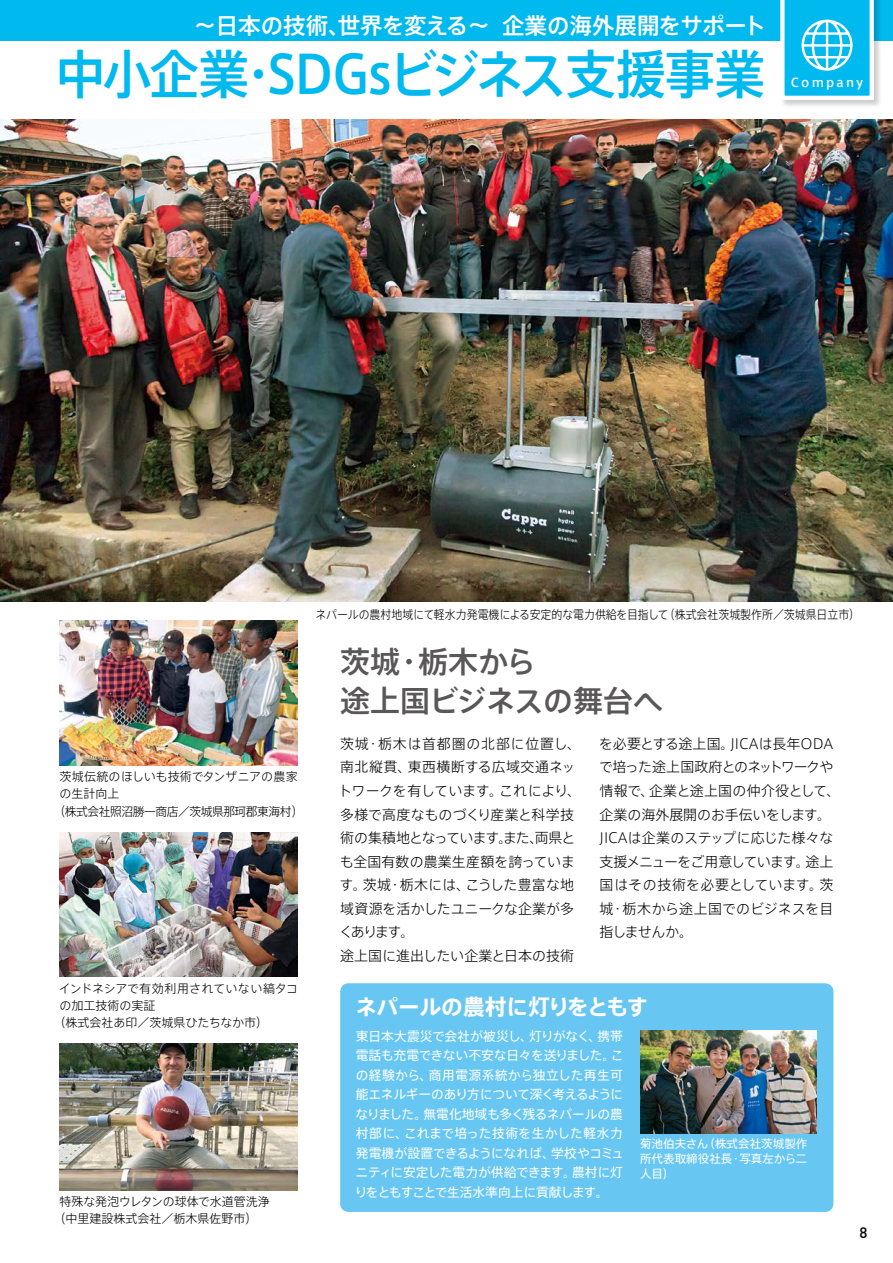
<style>
.page{position:relative;width:893px;height:1263px;background:#fff}
.page>*{position:absolute;margin:0;border:0;box-sizing:border-box;transform-origin:0 0}
.t1{font:500 52.5px "Axis Std";letter-spacing:-.035em;color:#00b9ef;scale:.95 1}
.t2{font:500 30px/39px "Axis Std";letter-spacing:-.005em;color:#595757}
.t3{font:500 22.5px "Axis Std";color:#fff}
.t4{font:700 21.75px "Axis Std";letter-spacing:-.02em;color:#fff}
.t5{font:500 15px "DIN";color:#000}
.t6{font:300 13.95px/23.5px "Axis Std";color:#000}
.t7{font:12.75px/19.5px "Axis Std";letter-spacing:-.04em;color:#fff;text-align:justify}
.t8{font:300 12px/17.2px "Axis Std";color:#000}
.t9{font:300 12px "Axis Std";color:#000;scale:.91 1}
.t10{font:300 12px "Axis Std";letter-spacing:-.04em;color:#000}
.t11{font:500 12px "Axis Std";letter-spacing:.185em;color:#fff}
.t12{font:11.55px/15px "Axis Std";color:#fff;text-align:justify}
</style>
<div class="page">
<img style="left:0;top:119px;width:893px;height:483px">
<div style="left:0;top:0;width:893px;height:40px;background:#00b9ef"></div>
<img style="left:60px;top:621px;width:238px;height:144px">
<img style="left:60px;top:1044px;width:238px;height:146px">
<img style="left:60px;top:832px;width:238px;height:145px">
<div style="left:780px;top:0;width:102px;height:108px;background:#000;opacity:.2"></div>
<svg style="left:780px;top:0;width:94px;height:100px"></svg>
<div style="left:340px;top:983px;width:493px;height:229px;background:#67c7f2;border-radius:9px"></div>
<img style="left:640px;top:1030px;width:176px;height:103px">
<h3 class="t3" style="left:194px;top:8px;width:574px">～日本の技術、世界を変える～ 企業の海外展開をサポート</h3>
<h1 class="t1" style="left:56px;top:35px;width:748px">中小企業・SDGsビジネス支援事業</h1>
<p class="t11" style="left:791px;top:74px;width:74px">Company</p>
<p class="t8" style="left:60px;top:767px;width:240px">茨城伝統のほしいも技術でタンザニアの農家</p>
<p class="t8" style="left:60px;top:784px;width:61px">の生計向上</p>
<p class="t10" style="left:54px;top:802px;width:251px">（株式会社照沼勝一商店／茨城県那珂郡東海村）</p>
<p class="t8" style="left:59px;top:979px;width:241px">インドネシアで有効利用されていない縞タコ</p>
<p class="t8" style="left:60px;top:996px;width:98px">の加工技術の実証</p>
<p class="t8" style="left:54px;top:1013px;width:216px">（株式会社あ印／茨城県ひたちなか市）</p>
<p class="t8" style="left:54px;top:1192px;width:218px;text-indent:6px">特殊な発泡ウレタンの球体で水道管洗浄（中里建設株式会社／栃木県佐野市）</p>
<p class="t9" style="left:316px;top:605px;width:600px">ネパールの農村地域にて軽水力発電機による安定的な電力供給を目指して（株式会社茨城製作所／茨城県日立市）</p>
<h2 class="t2" style="left:340px;top:640px;width:324px">茨城・栃木から<br>途上国ビジネスの舞台へ</h2>
<p class="t6" style="left:338px;top:731px;width:244px">茨城・栃木は首都圏の北部に位置し、南北縦貫、東西横断する広域交通ネットワークを有しています。これにより、多様で高度なものづくり産業と科学技術の集積地となっています。また、両県とも全国有数の農業生産額を誇っています。茨城・栃木には、こうした豊富な地域資源を活かしたユニークな企業が多くあります。<br>途上国に進出したい企業と日本の技術</p>
<p class="t6" style="left:599px;top:731px;width:243px">を必要とする途上国。JICAは長年ODAで培った途上国政府とのネットワークや情報で、企業と途上国の仲介役として、企業の海外展開のお手伝いをします。<br>JICAは企業のステップに応じた様々な支援メニューをご用意しています。途上国はその技術を必要としています。茨城・栃木から途上国でのビジネスを目指しませんか。</p>
<h3 class="t4" style="left:355px;top:990px;width:295px">ネパールの農村に灯りをともす</h3>
<p class="t7" style="left:355px;top:1025px;width:271px">東日本大震災で会社が被災し、灯りがなく、携帯電話も充電できない不安な日々を送りました。この経験から、商用電源系統から独立した再生可能エネルギーのあり方について深く考えるようになりました。無電化地域も多く残るネパールの農村部に、これまで培った技術を生かした軽水力発電機が設置できるようになれば、学校やコミュニティに安定した電力が供給できます。農村に灯りをともすことで生活水準向上に貢献します。</p>
<p class="t12" style="left:640px;top:1136px;width:169px">菊池伯夫さん（株式会社茨城製作所代表取締役社長・写真左から二人目）</p>
<p class="t5" style="left:859px;top:1222px;width:9px">8</p>
</div>
